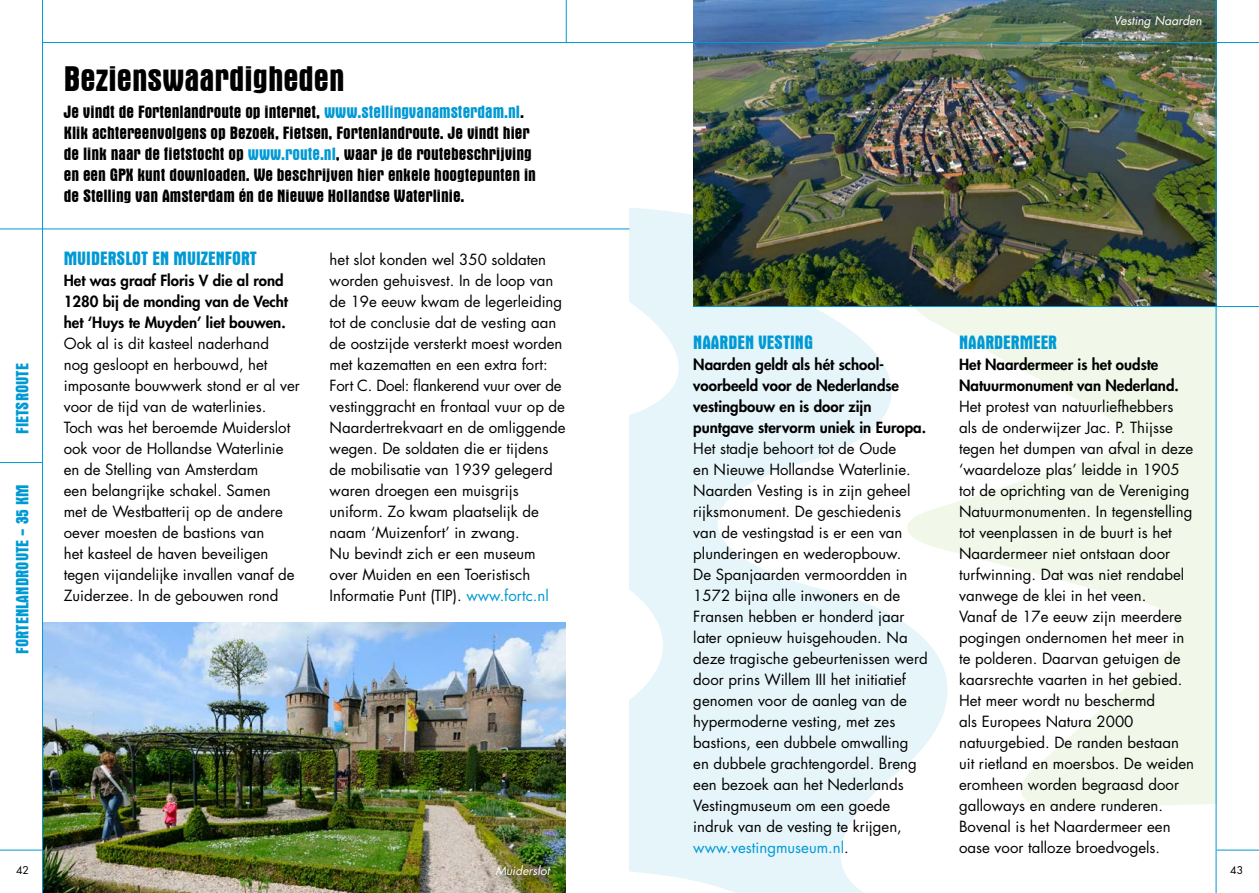
<style>
.page{position:relative;width:1259px;height:893px;background:#fff}
.page>*{position:absolute;margin:0;border:0;box-sizing:border-box;transform-origin:0 0}
.t1{font:700 condensed 36px "Aurora BT";color:#000}
.t2{font:700 condensed 19.5px "Aurora BT";color:#0099d4}
.t3{font:700 condensed 18px/21px "Aurora BT";color:#000}
.t4{font:700 condensed 18px "Aurora BT";color:#0099d4}
.t5{font:15px/21px "Futura";color:#000}
.t6{font:800 15px/21px "Futura";color:#000}
.t7{font:italic 12px "Futura";color:#fff}
.t8{font:10.5px "Futura";color:#000}
.s1{color:#0099d4}
</style>
<div class="page">
<svg style="left:629px;top:208px;width:277px;height:685px;fill:#e6f5fa"></svg>
<svg style="left:906px;top:307px;width:309px;height:501px;fill:#f1f8ea"></svg>
<img style="left:693px;top:0;width:522px;height:306px">
<img style="left:43px;top:623px;width:523px;height:270px">
<div style="left:491px;top:860px;width:72px;height:28px;background:#000;opacity:.75"></div>
<hr style="left:1216px;top:850px;width:43px;height:1px;background:#0099d4">
<hr style="left:693px;top:306px;width:566px;height:1px;background:#0099d4">
<hr style="left:1215px;top:0;width:1px;height:893px;background:#0099d4">
<hr style="left:42px;top:0;width:1px;height:893px;background:#0099d4">
<hr style="left:566px;top:0;width:1px;height:42px;background:#0099d4">
<hr style="left:43px;top:42px;width:1216px;height:1px;background:#0099d4">
<hr style="left:0;top:229px;width:629px;height:1px;background:#0099d4">
<hr style="left:0;top:850px;width:43px;height:1px;background:#0099d4">
<hr style="left:0;top:462px;width:43px;height:1px;background:#0099d4">
<p class="t4" style="left:12px;top:434px;width:72px;rotate:-90deg">FIETSROUTE</p>
<p class="t4" style="left:12px;top:654px;width:171px;rotate:-90deg">FORTENLANDROUTE - 35 KM</p>
<h1 class="t1" style="left:64px;top:58px;width:282px">Bezienswaardigheden</h1>
<p class="t3" style="left:64px;top:101px;width:474px">Je vindt de Fortenlandroute op internet, <span class="s1">www.stellingvanamsterdam.nl</span>.<br>Klik achtereenvolgens op Bezoek, Fietsen, Fortenlandroute. Je vindt hier de link naar de fietstocht op <span class="s1">www.route.nl</span>, waar je de routebeschrijving en een GPX kunt downloaden. We beschrijven hier enkele hoogtepunten in de Stelling van Amsterdam én de Nieuwe Hollandse Waterlinie.</p>
<h2 class="t2" style="left:64px;top:247px;width:195px">MUIDERSLOT EN MUIZENFORT</h2>
<p class="t6" style="left:64px;top:269px;width:226px">Het was graaf Floris V die al rond<br>1280 bij de monding van de Vecht het ‘Huys te Muyden’ liet bouwen.</p>
<p class="t5" style="left:64px;top:333px;width:237px">Ook al is dit kasteel naderhand<br>nog gesloopt en herbouwd, het imposante bouwwerk stond er al ver voor de tijd van de waterlinies.<br>Toch was het beroemde Muiderslot ook voor de Hollandse Waterlinie en de Stelling van Amsterdam<br>een belangrijke schakel. Samen<br>met de Westbatterij op de andere oever moesten de bastions van<br>het kasteel de haven beveiligen tegen vijandelijke invallen vanaf de<br>Zuiderzee. In de gebouwen rond</p>
<p class="t5" style="left:330px;top:249px;width:237px">het slot konden wel 350 soldaten worden gehuisvest. In de loop van de 19e eeuw kwam de legerleiding tot de conclusie dat de vesting aan de oostzijde versterkt moest worden met kazematten en een extra fort:<br>Fort C. Doel: flankerend vuur over de vestinggracht en frontaal vuur op de<br>Naardertrekvaart en de omliggende wegen. De soldaten die er tijdens de mobilisatie van 1939 gelegerd waren droegen een muisgrijs uniform. Zo kwam plaatselijk de naam ‘Muizenfort’ in zwang.<br>Nu bevindt zich er een museum over Muiden en een Toeristisch<br>Informatie Punt (TIP). <span class="s1">www.fortc.nl</span></p>
<p class="t8" style="left:16px;top:862px;width:14px">42</p>
<p class="t7" style="left:495px;top:862px;width:56px">Muiderslot</p>
<p class="t7" style="left:1113px;top:12px;width:90px">Vesting Naarden</p>
<h2 class="t2" style="left:693px;top:331px;width:121px">NAARDEN VESTING</h2>
<p class="t6" style="left:693px;top:353px;width:234px">Naarden geldt als hét school&shy;voorbeeld voor de Nederlandse vestingbouw en is door zijn puntgave stervorm uniek in Europa.</p>
<p class="t5" style="left:693px;top:438px;width:236px">Het stadje behoort tot de Oude<br>en Nieuwe Hollandse Waterlinie.<br>Naarden Vesting is in zijn geheel rijksmonument. De geschiedenis van de vestingstad is er een van plunderingen en wederopbouw.<br>De Spanjaarden vermoordden in<br>1572 bijna alle inwoners en de<br>Fransen hebben er honderd jaar later opnieuw huisgehouden. Na deze tragische gebeurtenissen werd door prins Willem III het initiatief genomen voor de aanleg van de hypermoderne vesting, met zes bastions, een dubbele omwalling en dubbele grachtengordel. Breng een bezoek aan het Nederlands<br>Vestingmuseum om een goede indruk van de vesting te krijgen, <span class="s1">www.vestingmuseum.nl</span>.</p>
<h2 class="t2" style="left:959px;top:331px;width:100px">NAARDERMEER</h2>
<p class="t6" style="left:959px;top:353px;width:221px">Het Naardermeer is het oudste<br>Natuurmonument van Nederland.</p>
<p class="t5" style="left:959px;top:396px;width:236px">Het protest van natuurliefhebbers als de onderwijzer Jac. P. Thijsse tegen het dumpen van afval in deze ‘waardeloze plas’ leidde in 1905 tot de oprichting van de Vereniging<br>Natuurmonumenten. In tegenstelling tot veenplassen in de buurt is het<br>Naardermeer niet ontstaan door turfwinning. Dat was niet rendabel vanwege de klei in het veen.<br>Vanaf de 17e eeuw zijn meerdere pogingen ondernomen het meer in te polderen. Daarvan getuigen de kaarsrechte vaarten in het gebied.<br>Het meer wordt nu beschermd<br>als Europees Natura 2000 natuurgebied. De randen bestaan uit rietland en moersbos. De weiden eromheen worden begraasd door galloways en andere runderen.<br>Bovenal is het Naardermeer een oase voor talloze broedvogels.</p>
<p class="t8" style="left:1230px;top:862px;width:14px">43</p>
</div>
